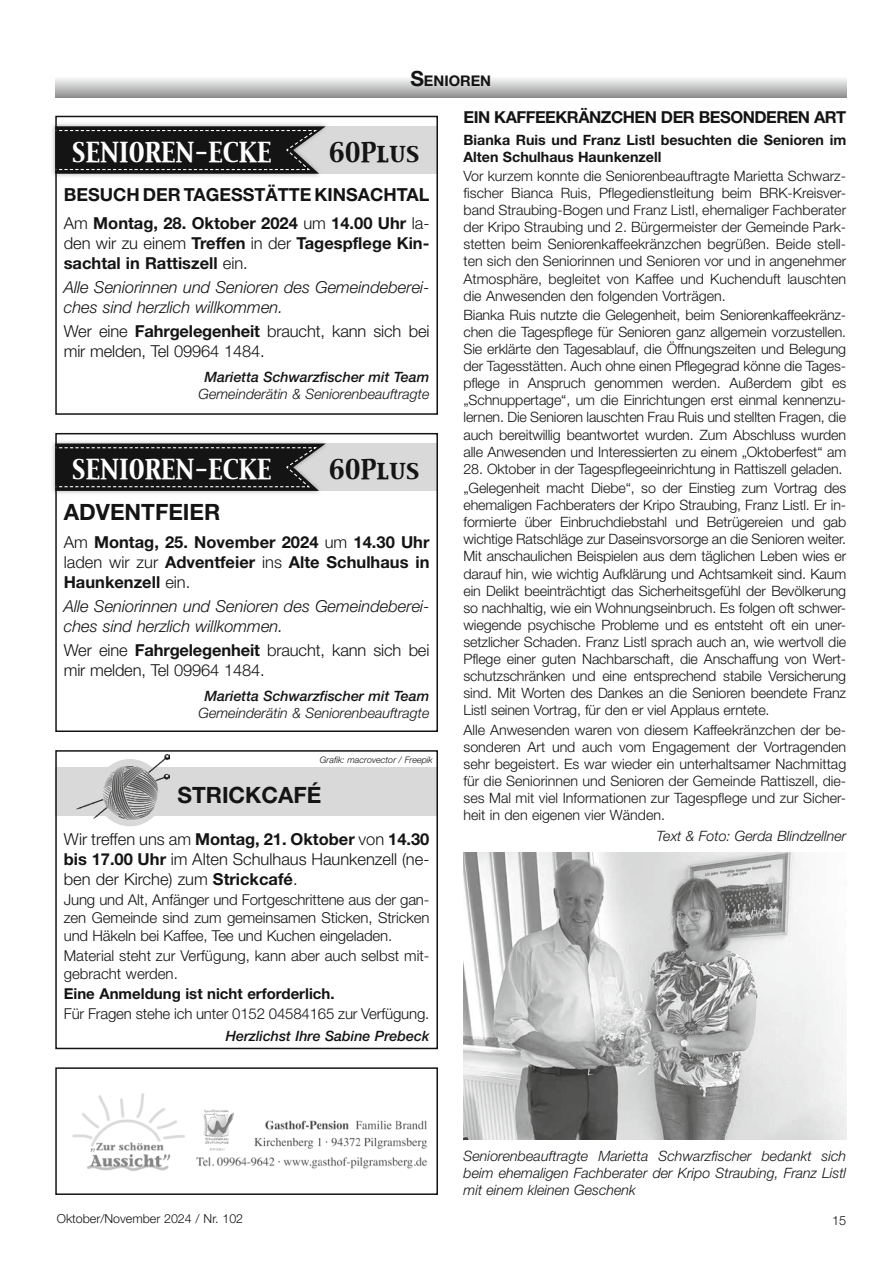
<style>
.page{position:relative;width:893px;height:1263px;background:#fff}
.page>*{position:absolute;margin:0;border:0;box-sizing:border-box;transform-origin:0 0}
.t1{font:24px "Capitals";color:#fff}
.t2{font:24px "Capitals";color:#131413}
.t3{font:700 22.5px "Helvetica Neue";color:#131413}
.t4{font:700 18px "Helvetica Neue";color:#131413}
.t5{font:300 16.5px/19.8px "Helvetica Neue";letter-spacing:-.01em;color:#131413}
.t6{font:700 16.5px/19.8px "Helvetica Neue";color:#131413;text-align:justify}
.t7{font:italic 300 16.5px/19.8px "Helvetica Neue";color:#131413}
.t8{font:700 16.5px "Helvetica Neue";letter-spacing:-.03em;color:#131413}
.t9{font:300 15px/18px "Helvetica Neue";letter-spacing:-.01em;color:#131413;text-align:justify}
.t10{font:700 15px "Helvetica Neue";color:#131413}
.t11{font:700 14.7px "Helvetica Neue";color:#131413}
.t12{font:300 14.25px/17.1px "Helvetica Neue";letter-spacing:-.01em;color:#131413;text-align:justify}
.t13{font:italic 300 14.25px/17.1px "Helvetica Neue";color:#131413;text-align:justify}
.t14{font:italic 500 14.25px "Helvetica Neue";color:#131413}
.t15{font:700 14.25px/17.1px "Helvetica Neue";color:#131413}
.t16{font:300 12.75px "Helvetica Neue";color:#131413}
.t17{font:300 12.45px "Helvetica Neue";color:#131413}
.t18{font:italic 300 9px "Helvetica Neue";color:#131413}
.s1{font-size:21px}
.s2{font-weight:300}
.s3{font-weight:700}
</style>
<div class="page">
<img style="left:463px;top:852px;width:383px;height:288px">
<div style="left:55px;top:768px;width:383px;height:48px;background:#d9d9d9"></div>
<div style="left:96px;top:759px;width:68px;height:67px;background:#d9d9d9;border-radius:50%"></div>
<img style="left:77px;top:754px;width:92px;height:65px">
<div style="left:55px;top:750px;width:383px;height:299px;border:2px solid #131413"></div>
<div style="left:55px;top:76px;width:791px;height:22px;background:linear-gradient(to bottom,#fff,#929393)"></div>
<div style="left:55px;top:444px;width:383px;height:47px;background:#d9d9d9"></div>
<div style="left:51px;top:439px;width:279px;height:57px;background:#131413;opacity:.3"></div>
<svg style="left:54px;top:444px;width:272px;height:47px"></svg>
<div style="left:55px;top:433px;width:383px;height:299px;border:2px solid #131413"></div>
<div style="left:55px;top:126px;width:383px;height:48px;background:#d9d9d9"></div>
<div style="left:51px;top:122px;width:279px;height:56px;background:#131413;opacity:.3"></div>
<svg style="left:54px;top:126px;width:272px;height:48px"></svg>
<div style="left:55px;top:116px;width:383px;height:299px;border:2px solid #131413"></div>
<img style="left:72px;top:1093px;width:355px;height:78px">
<div style="left:55px;top:1067px;width:383px;height:128px;border:2px solid #131413"></div>
<p class="t11" style="left:410px;top:72px;width:82px"><span class="s1">S</span>ENIOREN</p>
<h1 class="t1" style="left:72px;top:136px;width:201px">SENIOREN-ECKE</h1>
<h1 class="t2" style="left:329px;top:136px;width:92px">60Plus</h1>
<p class="t4" style="left:64px;top:184px;width:367px">BESUCH DER TAGESSTÄTTE KINSACHTAL</p>
<p class="t6" style="left:64px;top:213px;width:367px"><span class="s2">Am</span> Montag, 28. Oktober 2024 <span class="s2">um</span> 14.00 Uhr <span class="s2">la&shy;den wir zu einem</span> Treffen <span class="s2">in der</span> Tagespflege Kin&shy;sachtal in Rattiszell <span class="s2">ein.</span></p>
<p class="t7" style="left:64px;top:277px;width:367px">Alle Seniorinnen und Senioren des Gemeindeberei&shy;ches sind herzlich willkommen.</p>
<p class="t5" style="left:64px;top:321px;width:367px">Wer eine <span class="s3">Fahrgelegenheit</span> braucht, kann sich bei mir melden, Tel 09964 1484.</p>
<p class="t14" style="left:204px;top:369px;width:227px">Marietta Schwarzfischer mit Team</p>
<p class="t13" style="left:198px;top:386px;width:232px">Gemeinderätin &amp; Seniorenbeauftragte</p>
<h1 class="t1" style="left:72px;top:453px;width:201px">SENIOREN-ECKE</h1>
<h1 class="t2" style="left:329px;top:453px;width:92px">60Plus</h1>
<h2 class="t3" style="left:64px;top:498px;width:158px">ADVENTFEIER</h2>
<p class="t6" style="left:64px;top:532px;width:367px"><span class="s2">Am</span> Montag, 25. November 2024 <span class="s2">um</span> 14.30 Uhr <span class="s2">laden wir zur</span> Adventfeier <span class="s2">ins</span> Alte Schulhaus in Haunkenzell <span class="s2">ein.</span></p>
<p class="t7" style="left:64px;top:596px;width:367px">Alle Seniorinnen und Senioren des Gemeindeberei&shy;ches sind herzlich willkommen.</p>
<p class="t5" style="left:64px;top:640px;width:367px">Wer eine <span class="s3">Fahrgelegenheit</span> braucht, kann sich bei mir melden, Tel 09964 1484.</p>
<p class="t14" style="left:204px;top:688px;width:227px">Marietta Schwarzfischer mit Team</p>
<p class="t13" style="left:198px;top:704px;width:232px">Gemeinderätin &amp; Seniorenbeauftragte</p>
<p class="t18" style="left:320px;top:754px;width:114px">Grafik: macrovector / Freepik</p>
<h2 class="t3" style="left:177px;top:781px;width:146px">STRICKCAFÉ</h2>
<p class="t5" style="left:64px;top:829px;width:367px;text-align:justify">Wir treffen uns am <span class="s3">Montag, 21. Oktober</span> von <span class="s3">14.30 bis 17.00 Uhr</span> im Alten Schulhaus Haunkenzell (ne&shy;ben der Kirche) zum <span class="s3">Strickcafé</span>.</p>
<p class="t9" style="left:64px;top:890px;width:367px">Jung und Alt, Anfänger und Fortgeschrittene aus der gan&shy;zen Gemeinde sind zum gemeinsamen Sticken, Stricken und Häkeln bei Kaffee, Tee und Kuchen eingeladen.</p>
<p class="t9" style="left:64px;top:946px;width:367px">Material steht zur Verfügung, kann aber auch selbst mit&shy;gebracht werden.</p>
<p class="t10" style="left:64px;top:984px;width:272px">Eine Anmeldung ist nicht erforderlich.</p>
<p class="t9" style="left:64px;top:1005px;width:367px">Für Fragen stehe ich unter 0152 04584165 zur Verfügung.</p>
<p class="t14" style="left:226px;top:1027px;width:205px">Herzlichst Ihre Sabine Prebeck</p>
<p class="t8" style="left:463px;top:107px;width:384px">EIN KAFFEEKRÄNZCHEN DER BESONDEREN ART</p>
<p class="t15" style="left:463px;top:131px;width:384px">Bianka Ruis und Franz Listl besuchten die Senioren im<br>Alten Schulhaus Haunkenzell</p>
<p class="t12" style="left:463px;top:167px;width:384px">Vor kurzem konnte die Seniorenbeauftragte Marietta Schwarz&shy;fischer Bianca Ruis, Pflegedienstleitung beim BRK-Kreisver&shy;band Straubing-Bogen und Franz Listl, ehemaliger Fachberater der Kripo Straubing und 2. Bürgermeister der Gemeinde Park&shy;stetten beim Seniorenkaffeekränzchen begrüßen. Beide stell&shy;ten sich den Seniorinnen und Senioren vor und in angenehmer Atmosphäre, begleitet von Kaffee und Kuchenduft lauschten die Anwesenden den folgenden Vorträgen.</p>
<p class="t12" style="left:463px;top:306px;width:384px">Bianka Ruis nutzte die Gelegenheit, beim Seniorenkaffeekränz&shy;chen die Tagespflege für Senioren ganz allgemein vorzustellen.<br>Sie erklärte den Tagesablauf, die Öffnungszeiten und Belegung der Tagesstätten. Auch ohne einen Pflegegrad könne die Tages&shy;pflege in Anspruch genommen werden. Außerdem gibt es „Schnuppertage“, um die Einrichtungen erst einmal kennenzu&shy;lernen. Die Senioren lauschten Frau Ruis und stellten Fragen, die auch bereitwillig beantwortet wurden. Zum Abschluss wurden alle Anwesenden und Interessierten zu einem „Oktoberfest“ am</p>
<p class="t12" style="left:463px;top:459px;width:384px;line-height:19.2px">28. Oktober in der Tagespflegeeinrichtung in Rattiszell geladen. „Gelegenheit macht Diebe“, so der Einstieg zum Vortrag des</p>
<p class="t12" style="left:463px;top:496px;width:384px">ehemaligen Fachberaters der Kripo Straubing, Franz Listl. Er in&shy;formierte über Einbruchdiebstahl und Betrügereien und gab wichtige Ratschläge zur Daseinsvorsorge an die Senioren weiter.<br>Mit anschaulichen Beispielen aus dem täglichen Leben wies er darauf hin, wie wichtig Aufklärung und Achtsamkeit sind. Kaum ein Delikt beeinträchtigt das Sicherheitsgefühl der Bevölkerung so nachhaltig, wie ein Wohnungseinbruch. Es folgen oft schwer&shy;wiegende psychische Probleme und es entsteht oft ein uner&shy;setzlicher Schaden. Franz Listl sprach auch an, wie wertvoll die Pflege einer guten Nachbarschaft, die Anschaffung von Wert&shy;schutzschränken und eine entsprechend stabile Versicherung sind. Mit Worten des Dankes an die Senioren beendete Franz Listl seinen Vortrag, für den er viel Applaus erntete.</p>
<p class="t12" style="left:463px;top:721px;width:384px">Alle Anwesenden waren von diesem Kaffeekränzchen der be&shy;sonderen Art und auch vom Engagement der Vortragenden sehr begeistert. Es war wieder ein unterhaltsamer Nachmittag für die Seniorinnen und Senioren der Gemeinde Rattiszell, die&shy;ses Mal mit viel Informationen zur Tagespflege und zur Sicher&shy;heit in den eigenen vier Wänden.</p>
<p class="t13" style="left:657px;top:827px;width:191px">Text &amp; Foto: Gerda Blindzellner</p>
<p class="t13" style="left:463px;top:1147px;width:384px">Seniorenbeauftragte Marietta Schwarzfischer bedankt sich beim ehemaligen Fachberater der Kripo Straubing, Franz Listl mit einem kleinen Geschenk</p>
<p class="t17" style="left:57px;top:1211px;width:188px">Oktober/November 2024 / Nr. 102</p>
<p class="t16" style="left:832px;top:1212px;width:16px">15</p>
</div>
